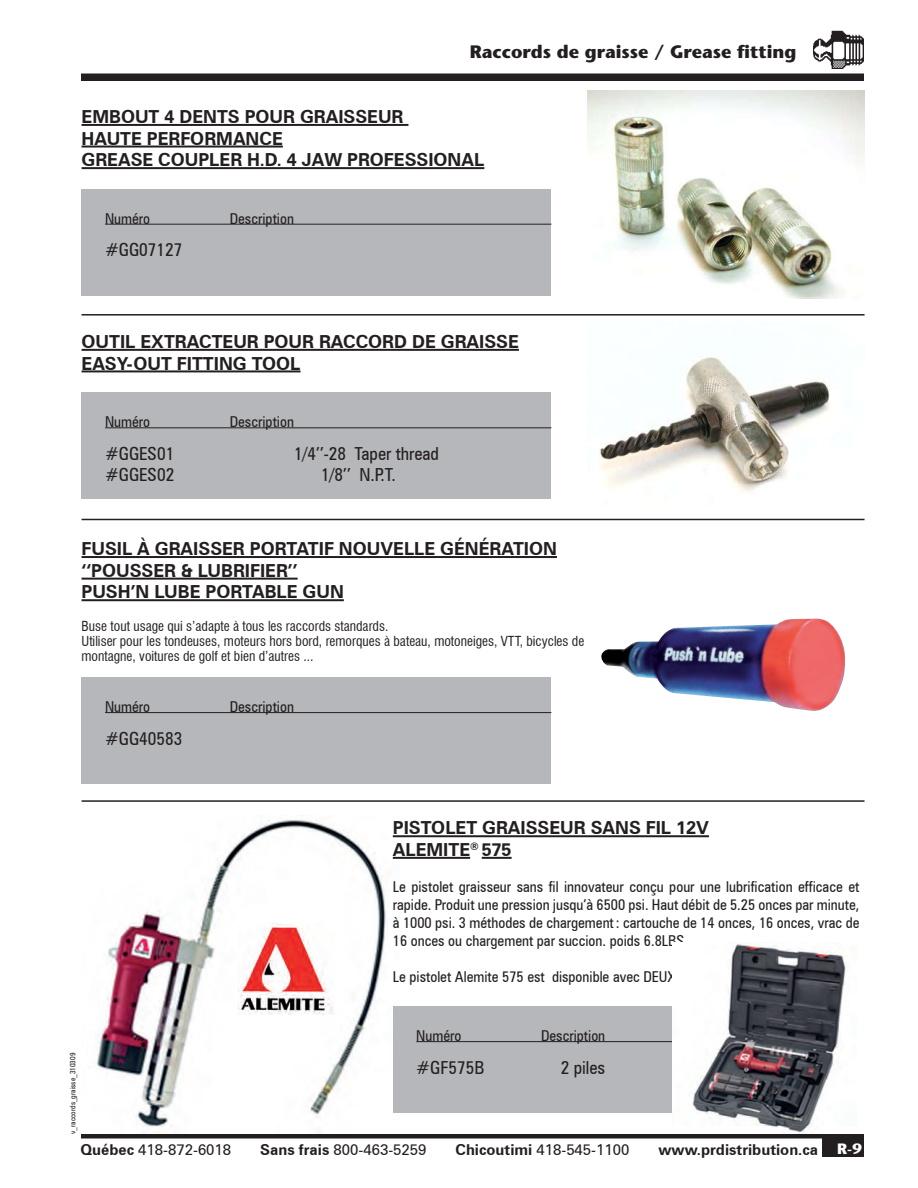
<style>
.page{position:relative;width:918px;height:1188px;background:#fff}
.page>*{position:absolute;margin:0;border:0;box-sizing:border-box;transform-origin:0 0}
.t1{font:700 18px/21.6px "Zurich BT";color:#231f20}
.t2{font:condensed 18px "Zurich BT";color:#231f20}
.t3{font:700 18px "Stone Sans";color:#231f20}
.t4{font:condensed 15px/18px "Zurich BT";color:#231f20;text-align:justify}
.t5{font:15px "Zurich BT";color:#231f20}
.t6{font:700 15px "Zurich BT";color:#231f20}
.t7{font:700 15px "Stone Sans";color:#fff}
.t8{font:condensed 13.5px/15px "Swiss 721 BT";color:#231f20}
.t9{font:condensed 7.5px "Zurich BT";color:#231f20}
.s1{font-weight:700}
</style>
<div class="page">
<div style="left:822px;top:1138px;width:42px;height:19px;background:#231f20"></div>
<div style="left:81px;top:74px;width:783px;height:7px;background:#231f20"></div>
<hr style="left:81px;top:1134px;width:783px;height:4px;background:#231f20">
<img style="left:813px;top:31px;width:51px;height:38px">
<img style="left:97px;top:815px;width:302px;height:318px">
<hr style="left:393px;top:835px;width:316px;height:2px;background:#231f20">
<hr style="left:393px;top:857px;width:77px;height:2px;background:#231f20">
<hr style="left:482px;top:857px;width:30px;height:2px;background:#231f20">
<div style="left:393px;top:1007px;width:470px;height:106px;background:#b6b7bb"></div>
<hr style="left:416px;top:1041px;width:447px;height:1px;background:#231f20">
<img style="left:239px;top:923px;width:95px;height:91px">
<img style="left:673px;top:944px;width:190px;height:190px">
<img style="left:587px;top:357px;width:278px;height:164px">
<hr style="left:82px;top:349px;width:437px;height:2px;background:#231f20">
<hr style="left:82px;top:370px;width:219px;height:2px;background:#231f20">
<div style="left:82px;top:393px;width:469px;height:106px;background:#b6b7bb"></div>
<hr style="left:105px;top:427px;width:446px;height:1px;background:#231f20">
<hr style="left:82px;top:800px;width:783px;height:2px;background:#231f20">
<hr style="left:82px;top:314px;width:783px;height:2px;background:#231f20">
<img style="left:587px;top:91px;width:278px;height:207px">
<hr style="left:82px;top:124px;width:326px;height:2px;background:#231f20">
<hr style="left:82px;top:146px;width:201px;height:2px;background:#231f20">
<hr style="left:82px;top:167px;width:402px;height:2px;background:#231f20">
<div style="left:82px;top:189px;width:469px;height:107px;background:#b6b7bb"></div>
<hr style="left:105px;top:224px;width:446px;height:1px;background:#231f20">
<hr style="left:82px;top:556px;width:475px;height:2px;background:#231f20">
<hr style="left:82px;top:578px;width:216px;height:2px;background:#231f20">
<hr style="left:82px;top:599px;width:262px;height:2px;background:#231f20">
<div style="left:82px;top:678px;width:469px;height:106px;background:#b6b7bb"></div>
<hr style="left:105px;top:712px;width:446px;height:1px;background:#231f20">
<hr style="left:82px;top:519px;width:783px;height:1px;background:#231f20">
<img style="left:601px;top:619px;width:245px;height:92px">
<p class="t3" style="left:470px;top:41px;width:328px">Raccords de graisse / Grease fitting</p>
<p class="t1" style="left:82px;top:106px;width:404px">EMBOUT 4 DENTS POUR GRAISSEUR<br>HAUTE PERFORMANCE<br>GREASE COUPLER H.D. 4 JAW PROFESSIONAL</p>
<p class="t4" style="left:105px;top:209px;width:47px">Numéro</p>
<p class="t4" style="left:230px;top:209px;width:66px">Description</p>
<p class="t2" style="left:105px;top:239px;width:79px">#GG07127</p>
<p class="t1" style="left:82px;top:331px;width:439px">OUTIL EXTRACTEUR POUR RACCORD DE GRAISSE<br>EASY-OUT FITTING TOOL</p>
<p class="t4" style="left:105px;top:413px;width:47px">Numéro</p>
<p class="t4" style="left:230px;top:413px;width:66px">Description</p>
<p class="t2" style="left:105px;top:443px;width:71px">#GGES01</p>
<p class="t2" style="left:294px;top:443px;width:147px">1/4’’-28 Taper thread</p>
<p class="t2" style="left:105px;top:464px;width:71px">#GGES02</p>
<p class="t2" style="left:321px;top:464px;width:76px">1/8’’ N.P.T.</p>
<p class="t1" style="left:82px;top:538px;width:477px">FUSIL À GRAISSER PORTATIF NOUVELLE GÉNÉRATION ‘‘POUSSER &amp; LUBRIFIER’’<br>PUSH’N LUBE PORTABLE GUN</p>
<p class="t8" style="left:82px;top:619px;width:504px">Buse tout usage qui s’adapte à tous les raccords standards.<br>Utiliser pour les tondeuses, moteurs hors bord, remorques à bateau, motoneiges, VTT, bicycles de montagne, voitures de golf et bien d’autres ...</p>
<p class="t4" style="left:105px;top:698px;width:47px">Numéro</p>
<p class="t4" style="left:230px;top:698px;width:66px">Description</p>
<p class="t2" style="left:105px;top:727px;width:79px">#GG40583</p>
<p class="t9" style="left:68px;top:1134px;width:83px;rotate:-90deg">v_raccords_graisse_310309</p>
<p class="t1" style="left:393px;top:817px;width:318px">PISTOLET GRAISSEUR SANS FIL 12V<br>ALEMITE<sup>®</sup> 575</p>
<p class="t4" style="left:393px;top:878px;width:468px">Le pistolet graisseur sans fil innovateur conçu pour une lubrification efficace et rapide. Produit une pression jusqu’à 6500 psi. Haut débit de 5.25 onces par minute, à 1000 psi. 3 méthodes de chargement: cartouche de 14 onces, 16 onces, vrac de 16 onces ou chargement par succion. poids 6.8LBS</p>
<p class="t4" style="left:393px;top:968px;width:318px">Le pistolet Alemite 575 est disponible avec DEUX piles.</p>
<p class="t4" style="left:416px;top:1027px;width:47px">Numéro</p>
<p class="t4" style="left:541px;top:1027px;width:66px">Description</p>
<p class="t2" style="left:416px;top:1056px;width:70px">#GF575B</p>
<p class="t2" style="left:561px;top:1056px;width:46px">2 piles</p>
<p class="t5" style="left:81px;top:1140px;width:152px"><span class="s1">Québec</span> 418-872-6018</p>
<p class="t5" style="left:260px;top:1140px;width:168px"><span class="s1">Sans frais</span> 800-463-5259</p>
<p class="t5" style="left:456px;top:1140px;width:175px"><span class="s1">Chicoutimi</span> 418-545-1100</p>
<p class="t6" style="left:658px;top:1140px;width:161px">www.prdistribution.ca</p>
<p class="t7" style="left:837px;top:1139px;width:26px">R-9</p>
</div>
